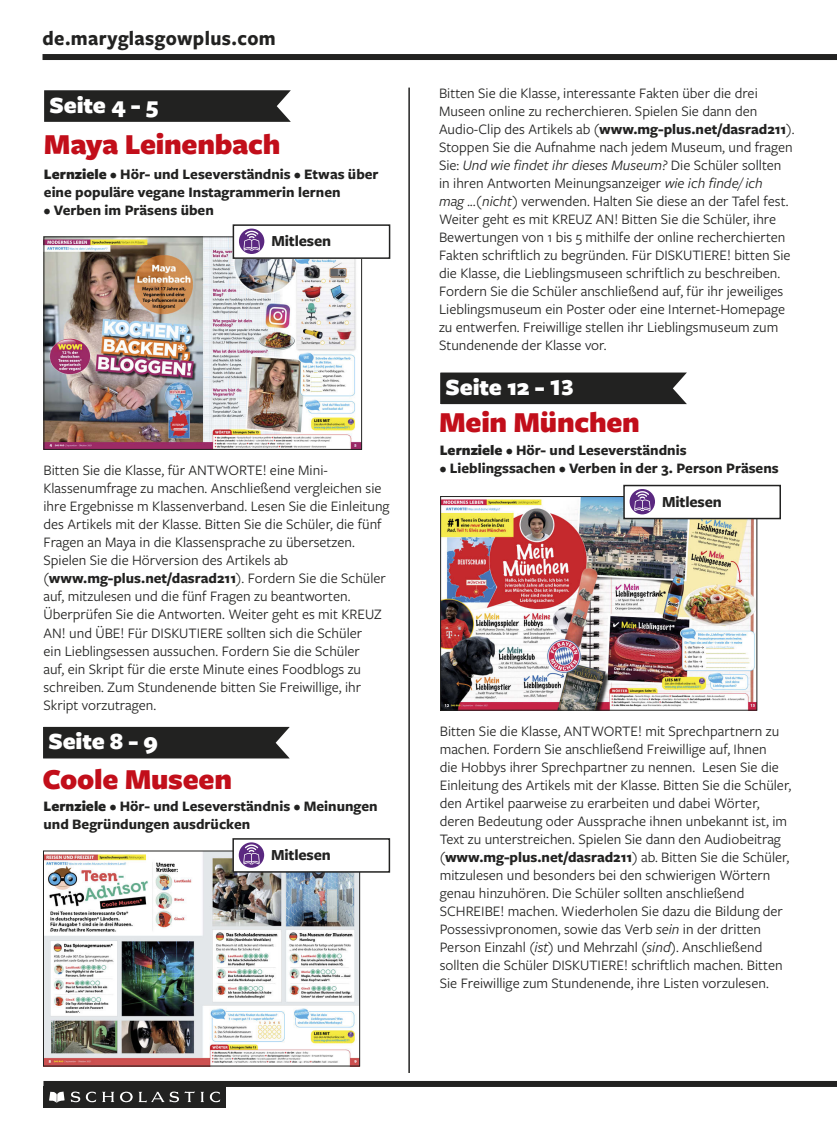
<style>
.page{position:relative;width:837px;height:1121px;background:#fff}
.page>*{position:absolute;margin:0;border:0;box-sizing:border-box;transform-origin:0 0}
.t1{font:900 30px "Freight Sans Pro";letter-spacing:-.01em;color:#c20e1a}
.t2{font:900 24.15px "Freight Sans Pro";letter-spacing:-.01em;color:#fff}
.t3{font:700 21px "Freight Sans Pro";letter-spacing:.02em;color:#222221;scale:.95 1}
.t4{font:700 15.9px "Freight Sans Pro";letter-spacing:-.01em;color:#222221}
.t5{font:15px/18px "Freight Sans Pro";color:#222221}
.t6{font:700 15px/18px "Freight Sans Pro";color:#222221}
.s1{font-weight:900}
.s2{font-weight:700}
.s3{font-style:italic}
</style>
<div class="page">
<div style="left:43px;top:54px;width:794px;height:6px;background:#222221"></div>
<div style="left:43px;top:1080px;width:794px;height:6px;background:#222221"></div>
<div style="left:43px;top:1086px;width:183px;height:21px;background:#222221"></div>
<svg style="left:49px;top:1091px;width:16px;height:11px"></svg>
<svg style="left:71px;top:1091px;width:25px;height:11px"></svg>
<svg style="left:102px;top:1091px;width:12px;height:11px"></svg>
<svg style="left:210px;top:1091px;width:10px;height:11px"></svg>
<svg style="left:120px;top:1091px;width:84px;height:11px"></svg>
<img style="left:442px;top:498px;width:313px;height:210px">
<div style="left:440px;top:496px;width:317px;height:214px;border:1px solid #222221"></div>
<img style="left:45px;top:852px;width:313px;height:212px">
<div style="left:43px;top:850px;width:317px;height:216px;border:1px solid #222221"></div>
<svg style="left:440px;top:372px;width:247px;height:33px;background:#313130"></svg>
<svg style="left:43px;top:726px;width:247px;height:33px;background:#313130"></svg>
<svg style="left:44px;top:90px;width:247px;height:32px;background:#2b2b2a"></svg>
<hr style="left:408px;top:88px;width:2px;height:985px;background:#222221">
<img style="left:46px;top:238px;width:314px;height:210px">
<div style="left:44px;top:236px;width:318px;height:214px;border:1px solid #222221"></div>
<div style="left:233px;top:225px;width:157px;height:33px;background:#fff"></div>
<div style="left:233px;top:224px;width:157px;height:35px;border:2px solid #222221"></div>
<svg style="left:239px;top:228px;width:25px;height:26px"></svg>
<svg style="left:244px;top:231px;width:16px;height:19px"></svg>
<div style="left:233px;top:839px;width:156px;height:33px;background:#fff"></div>
<div style="left:232px;top:838px;width:158px;height:34px;border:2px solid #222221"></div>
<div style="left:239px;top:842px;width:25px;height:25px;background:#5a2880;border-radius:50%"></div>
<svg style="left:243px;top:844px;width:17px;height:20px"></svg>
<div style="left:624px;top:485px;width:156px;height:33px;background:#fff"></div>
<div style="left:623px;top:485px;width:158px;height:34px;border:2px solid #222221"></div>
<div style="left:630px;top:489px;width:25px;height:25px;background:#5a2880;border-radius:50%"></div>
<svg style="left:634px;top:491px;width:17px;height:20px"></svg>
<h3 class="t3" style="left:43px;top:24px;width:247px">de.maryglasgowplus.com</h3>
<h2 class="t2" style="left:50px;top:88px;width:110px">Seite 4 - 5</h2>
<h1 class="t1" style="left:44px;top:123px;width:238px">Maya Leinenbach</h1>
<p class="t6" style="left:44px;top:165px;width:336px"><span class="s1">Lernziele</span> • Hör- und Leseverständnis • Etwas über eine populäre vegane Instagrammerin lernen</p>
<p class="t6" style="left:44px;top:201px;width:171px">• Verben im Präsens üben</p>
<p class="t4" style="left:271px;top:230px;width:61px">Mitlesen</p>
<p class="t5" style="left:44px;top:461px;width:348px">Bitten Sie die Klasse, für ANTWORTE! eine Mini-Klassenumfrage zu machen. Anschließend vergleichen sie ihre Ergebnisse m Klassenverband. Lesen Sie die Einleitung des Artikels mit der Klasse. Bitten Sie die Schüler, die fünf Fragen an Maya in die Klassensprache zu übersetzen.<br>Spielen Sie die Hörversion des Artikels ab (<span class="s2">www.mg-plus.net/dasrad211</span>). Fordern Sie die Schüler auf, mitzulesen und die fünf Fragen zu beantworten.<br>Überprüfen Sie die Antworten. Weiter geht es mit KREUZ AN! und ÜBE! Für DISKUTIERE sollten sich die Schüler<br>ein Lieblingsessen aussuchen. Fordern Sie die Schüler<br>auf, ein Skript für die erste Minute eines Foodblogs zu schreiben. Zum Stundenende bitten Sie Freiwillige, ihr Skript vorzutragen.</p>
<h2 class="t2" style="left:48px;top:724px;width:111px">Seite 8 - 9</h2>
<h1 class="t1" style="left:42px;top:758px;width:191px">Coole Museen</h1>
<p class="t6" style="left:43px;top:796px;width:336px"><span class="s1">Lernziele</span> • Hör- und Leseverständnis • Meinungen und Begründungen ausdrücken</p>
<p class="t4" style="left:271px;top:844px;width:61px">Mitlesen</p>
<p class="t5" style="left:439px;top:83px;width:357px">Bitten Sie die Klasse, interessante Fakten über die drei Museen online zu recherchieren. Spielen Sie dann den Audio-Clip des Artikels ab (<span class="s2">www.mg-plus.net/dasrad211</span>).<br>Stoppen Sie die Aufnahme nach jedem Museum, und fragen Sie: <span class="s3">Und wie findet ihr dieses Museum?</span> Die Schüler sollten in ihren Antworten Meinungsanzeiger <span class="s3">wie ich finde/ ich<br>mag ...(nicht)</span> verwenden. Halten Sie diese an der Tafel fest.<br>Weiter geht es mit KREUZ AN! Bitten Sie die Schüler, ihre Bewertungen von 1 bis 5 mithilfe der online recherchierten Fakten schriftlich zu begründen. Für DISKUTIERE! bitten Sie die Klasse, die Lieblingsmuseen schriftlich zu beschreiben.<br>Fordern Sie die Schüler anschließend auf, für ihr jeweiliges Lieblingsmuseum ein Poster oder eine Internet-Homepage zu entwerfen. Freiwillige stellen ihr Lieblingsmuseum zum Stundenende der Klasse vor.</p>
<h2 class="t2" style="left:446px;top:370px;width:130px">Seite 12 - 13</h2>
<h1 class="t1" style="left:439px;top:401px;width:202px">Mein München</h1>
<p class="t6" style="left:440px;top:440px;width:248px"><span class="s1">Lernziele</span> • Hör- und Leseverständnis</p>
<p class="t6" style="left:440px;top:458px;width:340px">• Lieblingssachen • Verben in der 3. Person Präsens</p>
<p class="t4" style="left:662px;top:491px;width:61px">Mitlesen</p>
<p class="t5" style="left:440px;top:721px;width:353px">Bitten Sie die Klasse, ANTWORTE! mit Sprechpartnern zu machen. Fordern Sie anschließend Freiwillige auf, Ihnen<br>die Hobbys ihrer Sprechpartner zu nennen. Lesen Sie die Einleitung des Artikels mit der Klasse. Bitten Sie die Schüler, den Artikel paarweise zu erarbeiten und dabei Wörter, deren Bedeutung oder Aussprache ihnen unbekannt ist, im Text zu unterstreichen. Spielen Sie dann den Audiobeitrag (<span class="s2">www.mg-plus.net/dasrad211</span>) ab. Bitten Sie die Schüler, mitzulesen und besonders bei den schwierigen Wörtern genau hinzuhören. Die Schüler sollten anschließend SCHREIBE! machen. Wiederholen Sie dazu die Bildung der Possessivpronomen, sowie das Verb <span class="s3">sein</span> in der dritten Person Einzahl (<span class="s3">ist</span>) und Mehrzahl (<span class="s3">sind</span>). Anschließend sollten die Schüler DISKUTIERE! schriftlich machen. Bitten Sie Freiwillige zum Stundenende, ihre Listen vorzulesen.</p>
</div>
